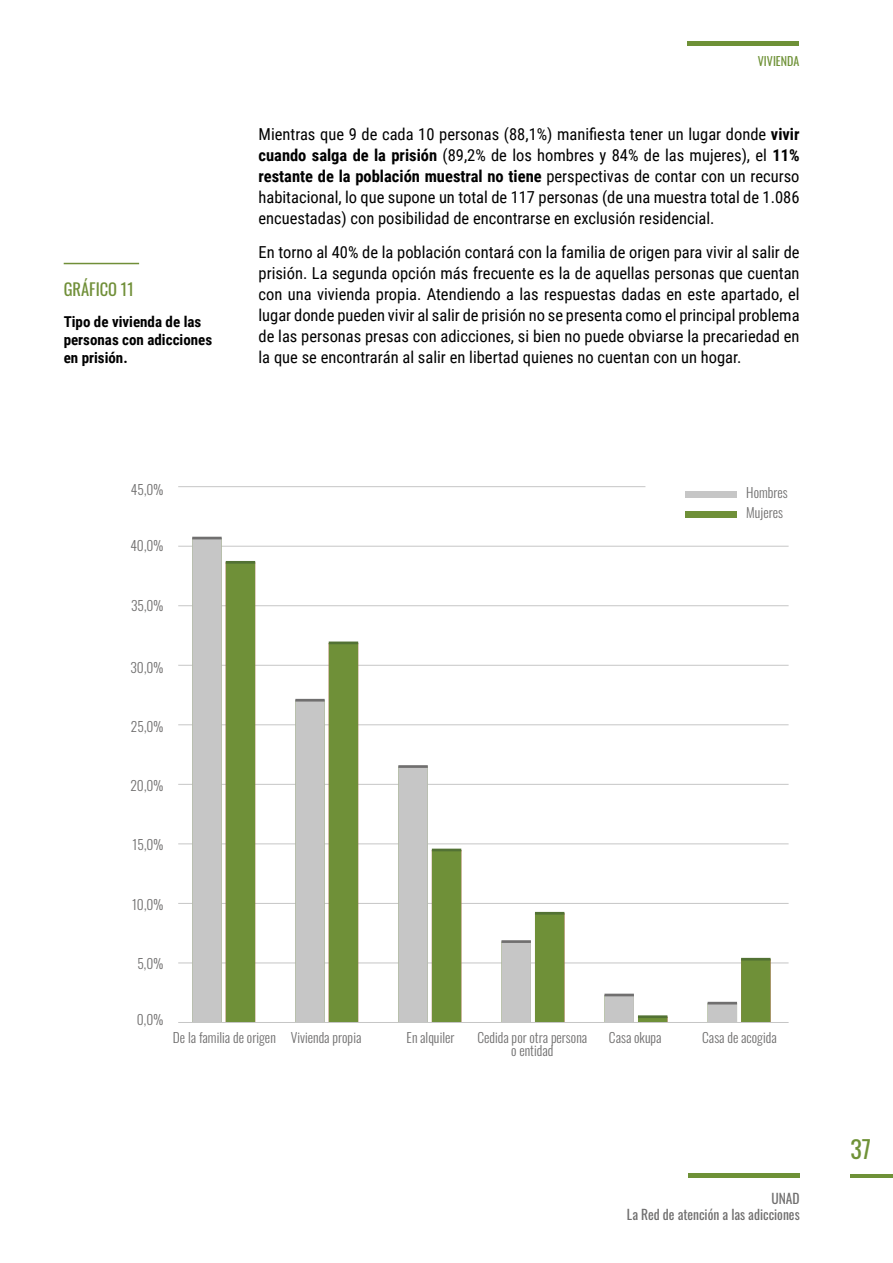
<style>
.page{position:relative;width:893px;height:1263px;background:#fff}
.page>*{position:absolute;margin:0;border:0;box-sizing:border-box;transform-origin:0 0}
.t1{font:24px "Oswald";color:#6f9237}
.t2{font:16.5px/21px "Roboto Condensed";color:#000;text-align:justify}
.TITULOS-GRAFICOS{font:16.5px "Oswald";color:#708f38}
.TITULOS-GRAFICOS-2{font:700 15px/18px "Roboto Condensed";color:#000}
.t3{font:300 13.5px/20px "Oswald";color:#706f6f}
.t4{font:13.5px/16.2px "Oswald";color:#706f6f;text-align:right}
.t5{font:12px "Oswald";color:#6f9237}
.s1{font-weight:700}
</style>
<div class="page">
<hr style="left:850px;top:1174px;width:43px;height:3px;background:#6e9137">
<hr style="left:688px;top:1174px;width:112px;height:4px;background:#6e9137">
<hr style="left:687px;top:42px;width:112px;height:4px;background:#6e9137">
<hr style="left:64px;top:263px;width:75px;height:1px;background:#708f38">
<div style="left:686px;top:491px;width:51px;height:7px;background:#c6c6c6"></div>
<div style="left:686px;top:511px;width:51px;height:7px;background:#6f9038"></div>
<hr style="left:178px;top:486px;width:467px;height:1px;background:#c6c6c6">
<hr style="left:178px;top:546px;width:611px;height:1px;background:#c6c6c6">
<hr style="left:178px;top:605px;width:611px;height:1px;background:#c6c6c6">
<hr style="left:178px;top:665px;width:611px;height:1px;background:#c6c6c6">
<hr style="left:178px;top:724px;width:611px;height:1px;background:#c6c6c6">
<hr style="left:178px;top:784px;width:611px;height:1px;background:#c6c6c6">
<hr style="left:178px;top:844px;width:611px;height:1px;background:#c6c6c6">
<hr style="left:178px;top:903px;width:611px;height:1px;background:#c6c6c6">
<hr style="left:178px;top:963px;width:611px;height:1px;background:#c6c6c6">
<svg style="left:192px;top:539px;width:545px;height:483px;fill:#c6c6c6"></svg>
<svg style="left:226px;top:562px;width:544px;height:460px"></svg>
<hr style="left:178px;top:1022px;width:611px;height:1px;background:#c6c6c6">
<hr style="left:192px;top:537px;width:30px;height:2px;background:#706f6f">
<hr style="left:295px;top:699px;width:30px;height:2px;background:#706f6f">
<hr style="left:398px;top:765px;width:30px;height:3px;background:#706f6f">
<hr style="left:501px;top:940px;width:30px;height:3px;background:#706f6f">
<hr style="left:604px;top:994px;width:30px;height:2px;background:#706f6f">
<hr style="left:708px;top:1002px;width:29px;height:2px;background:#706f6f">
<hr style="left:741px;top:958px;width:29px;height:2px;background:#527234">
<hr style="left:638px;top:1015px;width:29px;height:3px;background:#527234">
<hr style="left:535px;top:912px;width:29px;height:2px;background:#527234">
<hr style="left:432px;top:849px;width:29px;height:2px;background:#527234">
<hr style="left:329px;top:641px;width:29px;height:3px;background:#527234">
<hr style="left:226px;top:561px;width:29px;height:3px;background:#527234">
<p class="TITULOS-GRAFICOS" style="left:64px;top:275px;width:72px">GRÁFICO 11</p>
<p class="TITULOS-GRAFICOS-2" style="left:64px;top:312px;width:150px">Tipo de vivienda de las personas con adicciones en prisión.</p>
<p class="t3" style="left:131px;top:478px;width:34px">45,0%</p>
<p class="t3" style="left:130px;top:534px;width:34px">40,0%</p>
<p class="t3" style="left:131px;top:595px;width:34px">35,0%</p>
<p class="t3" style="left:130px;top:656px;width:34px">30,0%</p>
<p class="t3" style="left:131px;top:715px;width:34px">25,0%</p>
<p class="t3" style="left:130px;top:774px;width:34px">20,0%</p>
<p class="t3" style="left:133px;top:833px;width:32px">15,0%</p>
<p class="t3" style="left:132px;top:893px;width:33px">10,0%</p>
<p class="t3" style="left:138px;top:952px;width:27px">5,0%</p>
<p class="t3" style="left:137px;top:1008px;width:28px">0,0%</p>
<p class="t5" style="left:758px;top:50px;width:43px">VIVIENDA</p>
<p class="t2" style="left:259px;top:123px;width:543px">Mientras que 9 de cada 10 personas (88,1%) manifiesta tener un lugar donde <span class="s1">vivir cuando salga de la prisión</span> (89,2% de los hombres y 84% de las mujeres), el <span class="s1">11% restante de la población muestral no tiene</span> perspectivas de contar con un recurso habitacional, lo que supone un total de 117 personas (de una muestra total de 1.086 encuestadas) con posibilidad de encontrarse en exclusión residencial.</p>
<p class="t2" style="left:259px;top:241px;width:542px">En torno al 40% de la población contará con la familia de origen para vivir al salir de prisión. La segunda opción más frecuente es la de aquellas personas que cuentan con una vivienda propia. Atendiendo a las respuestas dadas en este apartado, el lugar donde pueden vivir al salir de prisión no se presenta como el principal problema de las personas presas con adicciones, si bien no puede obviarse la precariedad en la que se encontrarán al salir en libertad quienes no cuentan con un hogar.</p>
<p class="t3" style="left:746px;top:481px;width:43px">Hombres<br>Mujeres</p>
<p class="t3" style="left:173px;top:1026px;width:190px">De la familia de origen Vivienda propia</p>
<p class="t3" style="left:407px;top:1026px;width:49px">En alquiler</p>
<p class="t3" style="left:477px;top:1029px;width:111px;line-height:13.5px;text-align:center">Cedida por otra persona o entidad</p>
<p class="t3" style="left:609px;top:1026px;width:54px">Casa okupa</p>
<p class="t3" style="left:702px;top:1026px;width:76px">Casa de acogida</p>
<p class="t4" style="left:627px;top:1189px;width:174px">UNAD<br>La Red de atención a las adicciones</p>
<h1 class="t1" style="left:850px;top:1128px;width:22px">37</h1>
</div>
